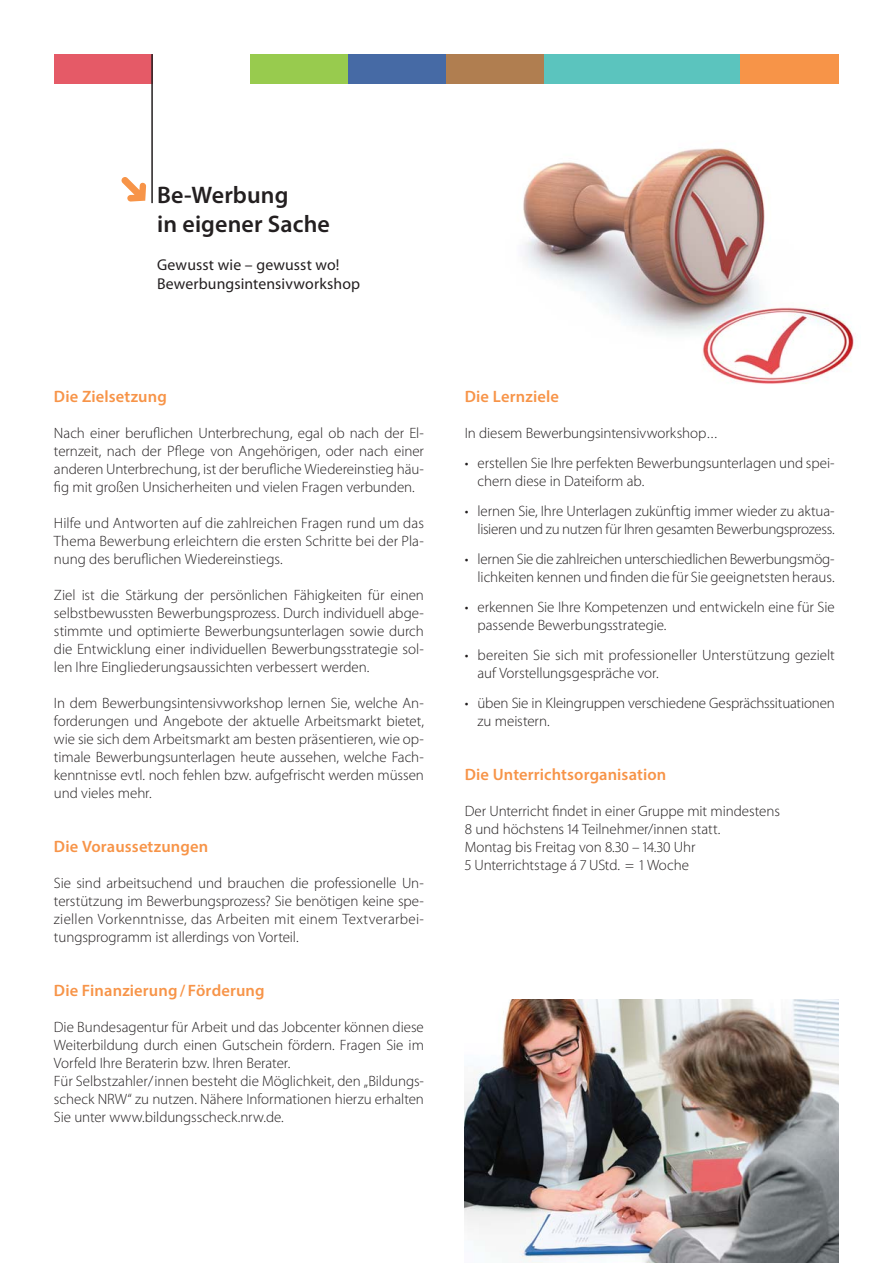
<style>
.page{position:relative;width:893px;height:1263px;background:#fff}
.page>*{position:absolute;margin:0;border:0;box-sizing:border-box;transform-origin:0 0}
.t1{font:600 24px/28.8px "Myriad Pro";letter-spacing:.005em;color:#231f20}
.t2{font:600 16.5px "Myriad Pro";letter-spacing:.01em;color:#f79448}
.t3{font:15.75px/18.9px "Myriad Pro";letter-spacing:.01em;color:#231f20}
.t4{font:300 15px/18px "Myriad Pro";letter-spacing:-.005em;color:#231f20}
</style>
<div class="page">
<img style="left:523px;top:148px;width:333px;height:236px">
<div style="left:54px;top:54px;width:98px;height:30px;background:#e55a67"></div>
<div style="left:250px;top:54px;width:98px;height:30px;background:#98cb4e"></div>
<div style="left:348px;top:54px;width:98px;height:30px;background:#466aa5"></div>
<div style="left:446px;top:54px;width:99px;height:30px;background:#b07e50"></div>
<div style="left:545px;top:54px;width:98px;height:30px;background:#5bc4be"></div>
<div style="left:643px;top:54px;width:98px;height:30px;background:#5bc4be"></div>
<div style="left:741px;top:54px;width:98px;height:30px;background:#f79448"></div>
<hr style="left:151px;top:54px;width:2px;height:149px;background:#231f20">
<img style="left:464px;top:999px;width:374px;height:264px">
<svg style="left:151px;top:169px;width:2px;height:35px"></svg>
<h1 class="t1" style="left:157px;top:183px;width:174px">Be-Werbung<br>in eigener Sache</h1>
<p class="t3" style="left:157px;top:257px;width:205px">Gewusst wie – gewusst wo!<br>Bewerbungsintensivworkshop</p>
<p class="t2" style="left:54px;top:391px;width:114px">Die Zielsetzung</p>
<p class="t4" style="left:54px;top:426px;width:371px;text-align:justify">Nach einer beruflichen Unterbrechung, egal ob nach der El&shy;ternzeit, nach der Pflege von Angehörigen, oder nach einer anderen Unterbrechung, ist der berufliche Wiedereinstieg häu&shy;fig mit gro ßen Unsicherheiten und vielen Fragen verbunden.</p>
<p class="t4" style="left:54px;top:516px;width:371px;text-align:justify">Hilfe und Antworten auf die zahlreichen Fragen rund um das Thema Bewerbung erleichtern die ersten Schritte bei der Pla&shy;nung des beruflichen Wiedereinstiegs.</p>
<p class="t4" style="left:54px;top:588px;width:371px;text-align:justify">Ziel ist die Stärkung der persönlichen Fähigkeiten für einen selbst bewussten Bewerbungsprozess. Durch individuell abge&shy;stimmte und optimierte Bewerbungsunterlagen sowie durch die Entwicklung einer individuellen Bewerbungsstrategie sol&shy;len Ihre Eingliederungsaussichten verbessert werden.</p>
<p class="t4" style="left:54px;top:696px;width:371px;text-align:justify">In dem Bewerbungsintensivworkshop lernen Sie, welche An&shy;forderungen und Angebote der aktu elle Arbeitsmarkt bietet, wie sie sich dem Arbeitsmarkt am besten präsentieren, wie op&shy;timale Bewerbungsunterlagen heute aussehen, welche Fach&shy;kenntnisse evtl. noch fehlen bzw. aufgefrischt werden müssen und vieles mehr.</p>
<p class="t2" style="left:54px;top:841px;width:156px">Die Voraussetzungen</p>
<p class="t4" style="left:54px;top:876px;width:371px;text-align:justify">Sie sind arbeitsuchend und brauchen die professionelle Un&shy;terstützung im Be werbungsprozess? Sie benötigen keine spe&shy;ziellen Vorkenntnisse, das Ar bei ten mit einem Text ver ar bei&shy;tungs pro gramm ist allerdings von Vorteil.</p>
<p class="t2" style="left:54px;top:985px;width:212px">Die Finanzierung / Förderung</p>
<p class="t4" style="left:54px;top:1020px;width:371px">Die Bundesagentur für Arbeit und das Jobcenter können diese Weiterbildung durch einen Gutschein fördern. Fragen Sie im Vorfeld Ihre Beraterin bzw. Ihren Berater.<br>Für Selbstzahler/innen besteht die Möglichkeit, den „Bildungs&shy;scheck NRW“ zu nutzen. Nähere Informationen hier zu erhalten Sie unter www.bildungsscheck.nrw.de.</p>
<p class="t2" style="left:465px;top:391px;width:96px">Die Lernziele</p>
<p class="t4" style="left:465px;top:426px;width:254px">In diesem Bewerbungsintensivworkshop...</p>
<p class="t4" style="left:477px;top:456px;width:359px;text-indent:-13px">• erstellen Sie Ihre perfekten Bewerbungsunterlagen und spei&shy;chern diese in Dateiform ab.</p>
<p class="t4" style="left:465px;top:504px;width:371px;text-align:right">• lernen Sie, Ihre Unterlagen zukünftig immer wieder zu ak tu a&shy;lisieren und zu nutzen für Ihren gesamten Be wer bungs pro zess.</p>
<p class="t4" style="left:465px;top:552px;width:371px;text-align:right">• lernen Sie die zahlreichen unterschiedlichen Be wer bungs mög&shy;lichkeiten kennen und finden die für Sie geeignetsten heraus.</p>
<p class="t4" style="left:477px;top:600px;width:359px;text-indent:-13px">• erkennen Sie Ihre Kompetenzen und entwickeln eine für Sie passende Bewerbungsstrategie.</p>
<p class="t4" style="left:477px;top:648px;width:359px;text-indent:-13px">• bereiten Sie sich mit professioneller Unterstützung gezielt auf Vorstellungsgespräche vor.</p>
<p class="t4" style="left:477px;top:696px;width:359px;text-indent:-13px">• üben Sie in Kleingruppen verschiedene Ge sprächs si tu a ti o nen zu meistern.</p>
<p class="t2" style="left:465px;top:769px;width:203px">Die Unterrichtsorganisation</p>
<p class="t4" style="left:465px;top:804px;width:317px">Der Unterricht findet in einer Gruppe mit mindestens 8 und höchstens 14 Teilnehmer/innen statt.<br>Montag bis Freitag von 8.30 – 14.30 Uhr<br>5 Unterrichtstage á 7 UStd. = 1 Woche</p>
</div>
